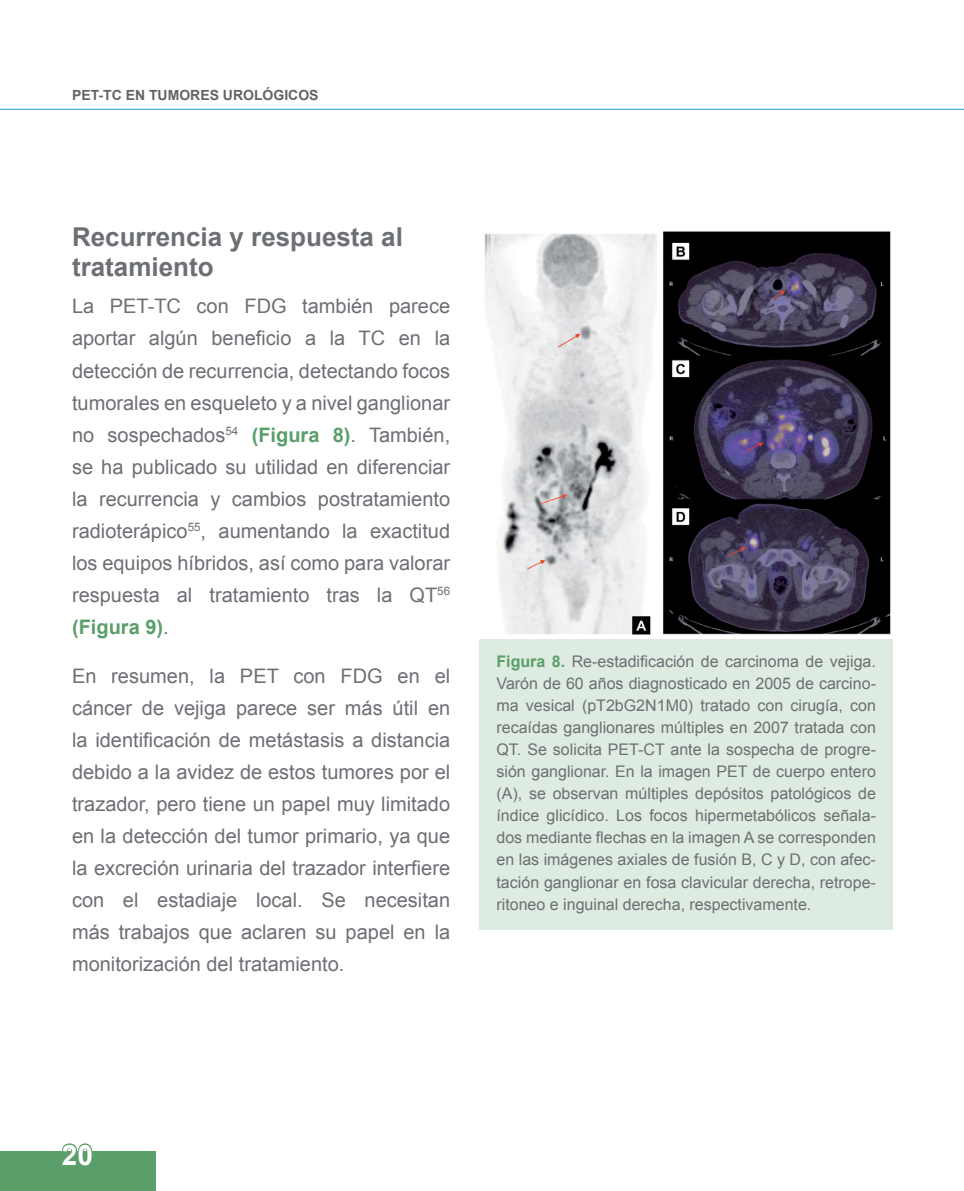
<style>
.page{position:relative;width:964px;height:1191px;background:#fff}
.page>*{position:absolute;margin:0;border:0;box-sizing:border-box;transform-origin:0 0}
.t1{font:700 28px "Arial";color:#fff}
.t2{font:700 26px/30px "Arial";color:#6c6f74}
.t3{font:20px/32px "Arial";color:#6c6f74;text-align:justify}
.t4{font:16px/22px "Arial";color:#6c6f74;text-align:justify}
.t5{font:700 14px "Arial";color:#626568}
.s1{font-weight:700;color:#5a9e69}
</style>
<div class="page">
<hr style="left:0;top:109px;width:964px;height:1px;background:#189bd2">
<div style="left:0;top:1151px;width:155px;height:40px;background:#5a9e69"></div>
<svg style="left:62px;top:1143px;width:31px;height:8px"></svg>
<img style="left:484px;top:231px;width:407px;height:404px">
<div style="left:479px;top:639px;width:414px;height:290px;background:#ddebe0"></div>
<p class="t5" style="left:72px;top:88px;width:248px">PET-TC EN TUMORES UROLÓGICOS</p>
<h2 class="t2" style="left:72px;top:222px;width:332px">Recurrencia y respuesta al tratamiento</h2>
<p class="t3" style="left:72px;top:290px;width:380px">La PET-TC con FDG también parece aportar algún beneficio a la TC en la detección de recurrencia, detectando focos tumorales en esqueleto y a nivel ganglionar no sospechados<sup>54</sup> <span class="s1">(Figura 8)</span>. También, se ha publicado su utilidad en diferenciar la recurrencia y cambios postratamiento radioterápico<sup>55</sup>, aumentando la exactitud los equipos híbridos, así como para valorar respuesta al tratamiento tras la QT<sup>56 </sup><span class="s1">(Figura 9)</span>.</p>
<p class="t3" style="left:72px;top:659px;width:380px">En resumen, la PET con FDG en el cáncer de vejiga parece ser más útil en la identificación de metástasis a distancia debido a la avidez de estos tumores por el trazador, pero tiene un papel muy limitado en la detección del tumor primario, ya que la excreción urinaria del trazador interfiere con el estadiaje local. Se necesitan más trabajos que aclaren su papel en la monitorización del tratamiento.</p>
<p class="t4" style="left:496px;top:651px;width:381px"><span class="s1">Figura 8.</span> Re-estadificación de carcinoma de vejiga.<br>Varón de 60 años diagnosticado en 2005 de carcino&shy;ma vesical (pT2bG2N1M0) tratado con cirugía, con recaídas ganglionares múltiples en 2007 tratada con QT. Se solicita PET-CT ante la sospecha de progre&shy;sión ganglionar. En la imagen PET de cuerpo entero (A), se observan múltiples depósitos patológicos de índice glicídico. Los focos hipermetabólicos señala&shy;dos mediante flechas en la imagen A se corresponden en las imágenes axiales de fusión B, C y D, con afec&shy;tación ganglionar en fosa clavicular derecha, retrope&shy;ritoneo e inguinal derecha, respectivamente.</p>
<h1 class="t1" style="left:62px;top:1139px;width:33px">20</h1>
</div>
